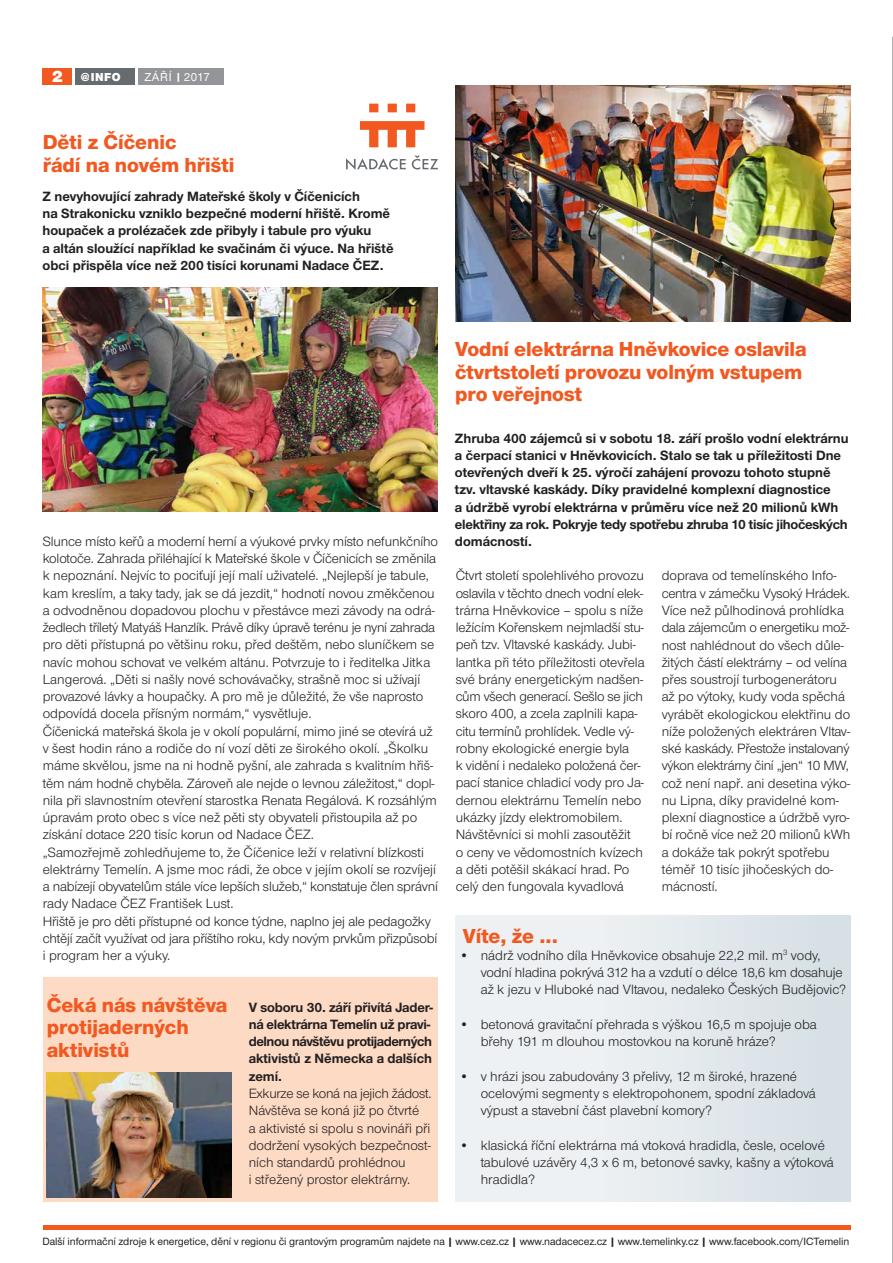
<style>
.page{position:relative;width:893px;height:1263px;background:#fff}
.page>*{position:absolute;margin:0;border:0;box-sizing:border-box;transform-origin:0 0}
.t1{font:800 21px/22.5px "Nimbus CEZOT";letter-spacing:-.005em;color:#f15921}
.t2{font:13.95px/17.2px "Nimbus CEZOT";color:#231f20}
.t3{font:700 13.95px/17.2px "Nimbus CEZOT";color:#231f20}
.t4{font:700 13.95px/17.2px "Nimbus CEZOT";letter-spacing:-.02em;color:#231f20}
.t5{font:500 12px "Nimbus CEZOT";color:#fff}
.t6{font:900 12px "Nimbus CEZOT";color:#fff}
.t7{font:500 10.95px "Nimbus CEZOT";letter-spacing:-.005em;color:#231f20}
.s1{font-size:17.25px}
.s2{font-family:"Nimbus CEZ";font-weight:700;font-size:10.5px}
.s3{font-family:"Nimbus CEZ";font-weight:700}
</style>
<div class="page">
<hr style="left:892px;top:37px;width:1px;height:1226px;background:#636366">
<div style="left:43px;top:977px;width:395px;height:224px;background:#fddac4"></div>
<div style="left:43px;top:68px;width:29px;height:17px;background:#f15921"></div>
<div style="left:139px;top:68px;width:85px;height:17px;background:#939598"></div>
<div style="left:75px;top:68px;width:60px;height:17px;background:#666b70"></div>
<hr style="left:43px;top:1225px;width:807px;height:4px;background:#f15921">
<img style="left:455px;top:85px;width:395px;height:237px">
<div style="left:455px;top:915px;width:395px;height:286px;background:linear-gradient(to right,#f3f5f6,#d8e1e6)"></div>
<img style="left:43px;top:287px;width:395px;height:224px">
<svg style="left:346px;top:155px;width:92px;height:15px"></svg>
<svg style="left:360px;top:104px;width:64px;height:43px"></svg>
<img style="left:47px;top:1072px;width:185px;height:125px">
<p class="t6" style="left:52px;top:70px;width:70px"><span class="s1">2</span> @INFO</p>
<p class="t5" style="left:144px;top:70px;width:67px">ZÁŘÍ <span class="s2">|</span> 2017</p>
<h1 class="t1" style="left:43px;top:131px;width:193px">Děti z Číčenic<br>řádí na novém hřišti</h1>
<p class="t3" style="left:43px;top:187px;width:353px">Z nevyhovující zahrady Mateřské školy v Číčenicích<br>na Strakonicku vzniklo bezpečné moderní hřiště. Kromě houpaček a prolézaček zde přibyly i tabule pro výuku<br>a altán sloužící například ke svačinám či výuce. Na hřiště obci přispěla více než 200 tisíci korunami Nadace ČEZ.</p>
<p class="t2" style="left:43px;top:533px;width:397px">Slunce místo keřů a moderní herní a výukové prvky místo nefunkčního kolotoče. Zahrada přiléhající k Mateřské škole v Číčenicích se změnila k nepoznání. Nejvíc to pociťují její malí uživatelé. „Nejlepší je tabule, kam kreslím, a taky tady, jak se dá jezdit,“ hodnotí novou změkčenou a odvodněnou dopadovou plochu v přestávce mezi závody na odrá&shy;žedlech tříletý Matyáš Hanzlík. Právě díky úpravě terénu je nyní zahrada pro děti přístupná po většinu roku, před deštěm, nebo sluníčkem se navíc mohou schovat ve velkém altánu. Potvrzuje to i ředitelka Jitka Langerová. „Děti si našly nové schovávačky, strašně moc si užívají provazové lávky a houpačky. A pro mě je důležité, že vše naprosto odpovídá docela přísným normám,“ vysvětluje.<br>Číčenická mateřská škola je v okolí populární, mimo jiné se otevírá už v šest hodin ráno a rodiče do ní vozí děti ze širokého okolí. „Školku máme skvělou, jsme na ni hodně pyšní, ale zahrada s kvalitním hřiš&shy;těm nám hodně chyběla. Zároveň ale nejde o levnou záležitost,“ dopl&shy;nila při slavnostním otevření starostka Renata Regálová. K rozsáhlým úpravám proto obec s více než pěti sty obyvateli přistoupila až po získání dotace 220 tisíc korun od Nadace ČEZ.<br>„Samozřejmě zohledňujeme to, že Číčenice leží v relativní blízkosti elektrárny Temelín. A jsme moc rádi, že obce v jejím okolí se rozvíjejí a nabízejí obyvatelům stále více lepších služeb,“ konstatuje člen správní rady Nadace ČEZ František Lust.<br>Hřiště je pro děti přístupné od konce týdne, naplno jej ale pedagožky chtějí začít využívat od jara příštího roku, kdy novým prvkům přizpůsobí i program her a výuky.</p>
<h1 class="t1" style="left:47px;top:993px;width:182px">Čeká nás návštěva protijaderných aktivistů</h1>
<p class="t4" style="left:249px;top:998px;width:186px">V soboru 30. září přivítá Jader&shy;ná elektrárna Temelín už pravi&shy;delnou návštěvu protijaderných aktivistů z Německa a dalších zemí.</p>
<p class="t2" style="left:249px;top:1085px;width:184px">Exkurze se koná na jejich žádost.<br>Návštěva se koná již po čtvrté<br>a aktivisté si spolu s novináři při dodržení vysokých bezpečnost&shy;ních standardů prohlédnou<br>i střežený prostor elektrárny.</p>
<h1 class="t1" style="left:455px;top:338px;width:353px">Vodní elektrárna Hněvkovice oslavila čtvrtstoletí provozu volným vstupem pro veřejnost</h1>
<p class="t3" style="left:455px;top:429px;width:395px">Zhruba 400 zájemců si v sobotu 18. září prošlo vodní elektrárnu a čerpací stanici v Hněvkovicích. Stalo se tak u příležitosti Dne otevřených dveří k 25. výročí zahájení provozu tohoto stupně tzv. vltavské kaskády. Díky pravidelné komplexní diagnostice<br>a údržbě vyrobí elektrárna v průměru více než 20 milionů kWh elektřiny za rok. Pokryje tedy spotřebu zhruba 10 tisíc jihočeských domácností.</p>
<p class="t2" style="left:456px;top:567px;width:190px">Čtvrt století spolehlivého provozu oslavila v těchto dnech vodní elek&shy;trárna Hněvkovice – spolu s níže ležícím Kořenskem nejmladší stu&shy;peň tzv. Vltavské kaskády. Jubi&shy;lantka při této příležitosti otevřela své brány energetickým nadšen&shy;cům všech generací. Sešlo se jich skoro 400, a zcela zaplnili kapa&shy;citu termínů prohlídek. Vedle vý&shy;robny ekologické energie byla<br>k vidění i nedaleko položená čer&shy;pací stanice chladicí vody pro Ja&shy;dernou elektrárnu Temelín nebo ukázky jízdy elektromobilem.<br>Návštěvníci si mohli zasoutěžit<br>o ceny ve vědomostních kvízech a děti potěšil skákací hrad. Po celý den fungovala kyvadlová</p>
<p class="t2" style="left:662px;top:567px;width:190px">doprava od temelínského Info&shy;centra v zámečku Vysoký Hrádek.<br>Více než půlhodinová prohlídka dala zájemcům o energetiku mož&shy;nost nahlédnout do všech důle&shy;žitých částí elektrárny – od velína přes soustrojí turbogenerátoru až po výtoky, kudy voda spěchá vyrábět ekologickou elektřinu do níže položených elektráren Vltav&shy;ské kaskády. Přestože instalovaný výkon elektrárny činí „jen“ 10 MW, což není např. ani desetina výko&shy;nu Lipna, díky pravidelné kom&shy;plexní diagnostice a údržbě vyro&shy;bí ročně více než 20 milionů kWh a dokáže tak pokrýt spotřebu téměř 10 tisíc jihočeských do&shy;mácností.</p>
<h1 class="t1" style="left:463px;top:924px;width:96px">Víte, že ...</h1>
<p class="t2" style="left:481px;top:947px;width:367px;text-indent:-21px">• nádrž vodního díla Hněvkovice obsahuje 22,2 mil. m<sup>3</sup> vody, vodní hladina pokrývá 312 ha a vzdutí o délce 18,6 km dosahuje až k jezu v Hluboké nad Vltavou, nedaleko Českých Budějovic?</p>
<p class="t2" style="left:481px;top:1016px;width:338px;text-indent:-21px">• betonová gravitační přehrada s výškou 16,5 m spojuje oba břehy 191 m dlouhou mostovkou na koruně hráze?</p>
<p class="t2" style="left:481px;top:1067px;width:337px;text-indent:-21px">• v hrázi jsou zabudovány 3 přelivy, 12 m široké, hrazené ocelovými segmenty s elektropohonem, spodní základová výpust a stavební část plavební komory?</p>
<p class="t2" style="left:481px;top:1136px;width:354px;text-indent:-21px">• klasická říční elektrárna má vtoková hradidla, česle, ocelové tabulové uzávěry 4,3 x 6 m, betonové savky, kašny a výtoková hradidla?</p>
<p class="t7" style="left:43px;top:1235px;width:808px">Další informační zdroje k energetice, dění v regionu či grantovým programům najdete na <span class="s3">|</span> www.cez.cz <span class="s3">|</span> www.nadacecez.cz <span class="s3">|</span> www.temelinky.cz <span class="s3">|</span> www.facebook.com/ICTemelin</p>
</div>
